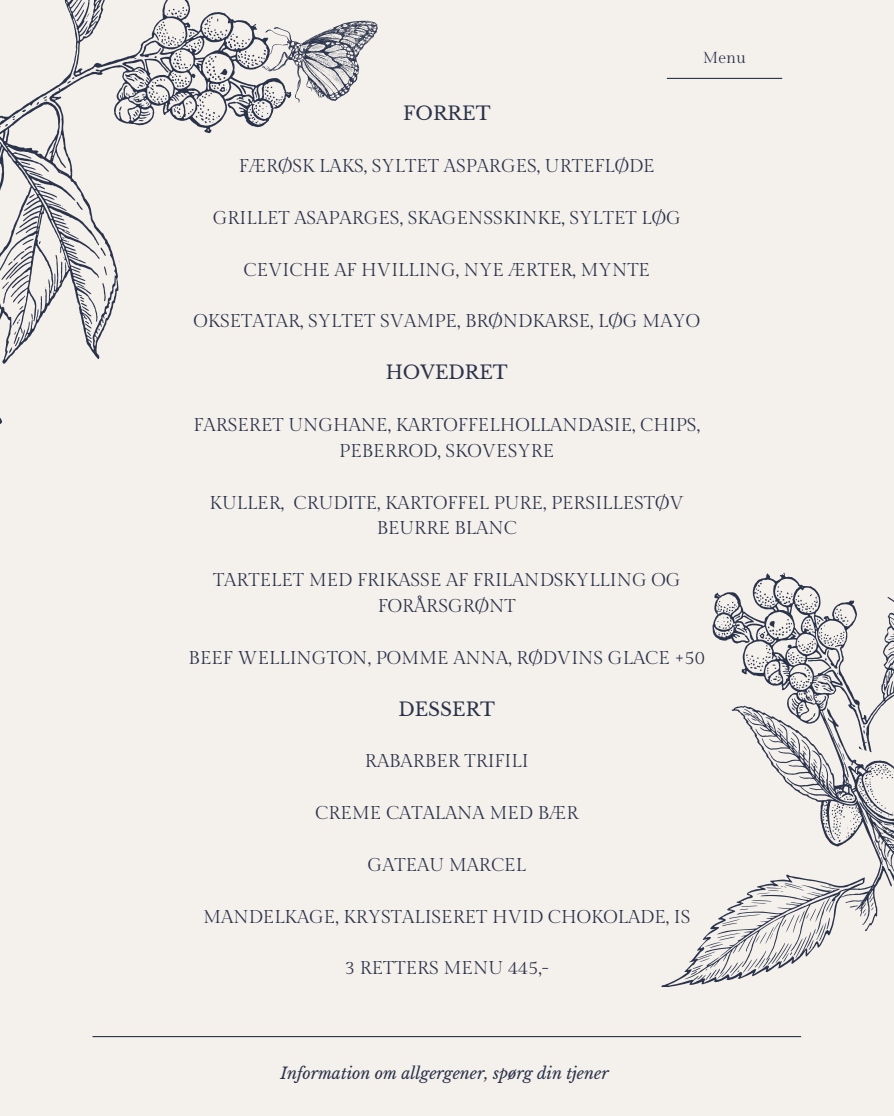
<style>
.page{position:relative;width:894px;height:1116px;background:#fff}
.page>*{position:absolute;margin:0;border:0;box-sizing:border-box;transform-origin:0 0}
.t1{font:18.6px/25.8px "Gilda Display";color:#2b334b;text-align:center}
.t2{font:18.6px "Libre Baskerville";color:#2b334b}
.t3{font:italic 15.9px "Libre Baskerville";color:#2b334b}
.t4{font:15.9px "Gilda Display";color:#2b334b}
</style>
<div class="page">
<div style="left:0;top:0;width:893px;height:1116px;background:#f4f0eb"></div>
<svg style="left:0;top:0;width:264px;height:424px"></svg>
<hr style="left:92px;top:1036px;width:708px;height:1px;background:#2b334b">
<svg style="left:661px;top:926px;width:152px;height:61px"></svg>
<svg style="left:245px;top:0;width:133px;height:125px"></svg>
<svg style="left:712px;top:770px;width:181px;height:179px"></svg>
<svg style="left:712px;top:572px;width:181px;height:198px"></svg>
<hr style="left:666px;top:78px;width:116px;height:1px;background:#2b334b">
<p class="t4" style="left:702px;top:49px;width:45px">Menu</p>
<p class="t2" style="left:403px;top:102px;width:89px">FORRET</p>
<p class="t1" style="left:239px;top:154px;width:417px">FÆRØSK LAKS, SYLTET ASPARGES, URTEFLØDE</p>
<p class="t1" style="left:213px;top:205px;width:469px">GRILLET ASAPARGES, SKAGENSSKINKE, SYLTET LØG</p>
<p class="t1" style="left:243px;top:257px;width:408px">CEVICHE AF HVILLING, NYE ÆRTER, MYNTE</p>
<p class="t1" style="left:193px;top:309px;width:508px">OKSETATAR, SYLTET SVAMPE, BRØNDKARSE, LØG MAYO</p>
<p class="t2" style="left:385px;top:361px;width:124px">HOVEDRET</p>
<p class="t1" style="left:193px;top:412px;width:508px">FARSERET UNGHANE, KARTOFFELHOLLANDASIE, CHIPS,<br>PEBERROD, SKOVESYRE</p>
<p class="t1" style="left:209px;top:490px;width:475px">KULLER, CRUDITE, KARTOFFEL PURE, PERSILLESTØV</p>
<p class="t1" style="left:376px;top:516px;width:142px">BEURRE BLANC</p>
<p class="t1" style="left:213px;top:568px;width:469px">TARTELET MED FRIKASSE AF FRILANDSKYLLING OG<br>FORÅRSGRØNT</p>
<p class="t1" style="left:188px;top:645px;width:518px">BEEF WELLINGTON, POMME ANNA, RØDVINS GLACE +50</p>
<p class="t2" style="left:398px;top:697px;width:98px">DESSERT</p>
<p class="t1" style="left:365px;top:749px;width:165px">RABARBER TRIFILI</p>
<p class="t1" style="left:315px;top:800px;width:265px">CREME CATALANA MED BÆR</p>
<p class="t1" style="left:367px;top:852px;width:160px">GATEAU MARCEL</p>
<p class="t1" style="left:203px;top:904px;width:488px">MANDELKAGE, KRYSTALISERET HVID CHOKOLADE, IS</p>
<p class="t1" style="left:345px;top:956px;width:205px">3 RETTERS MENU 445,-</p>
<p class="t3" style="left:280px;top:1064px;width:330px">Information om allgergener, spørg din tjener</p>
</div>
